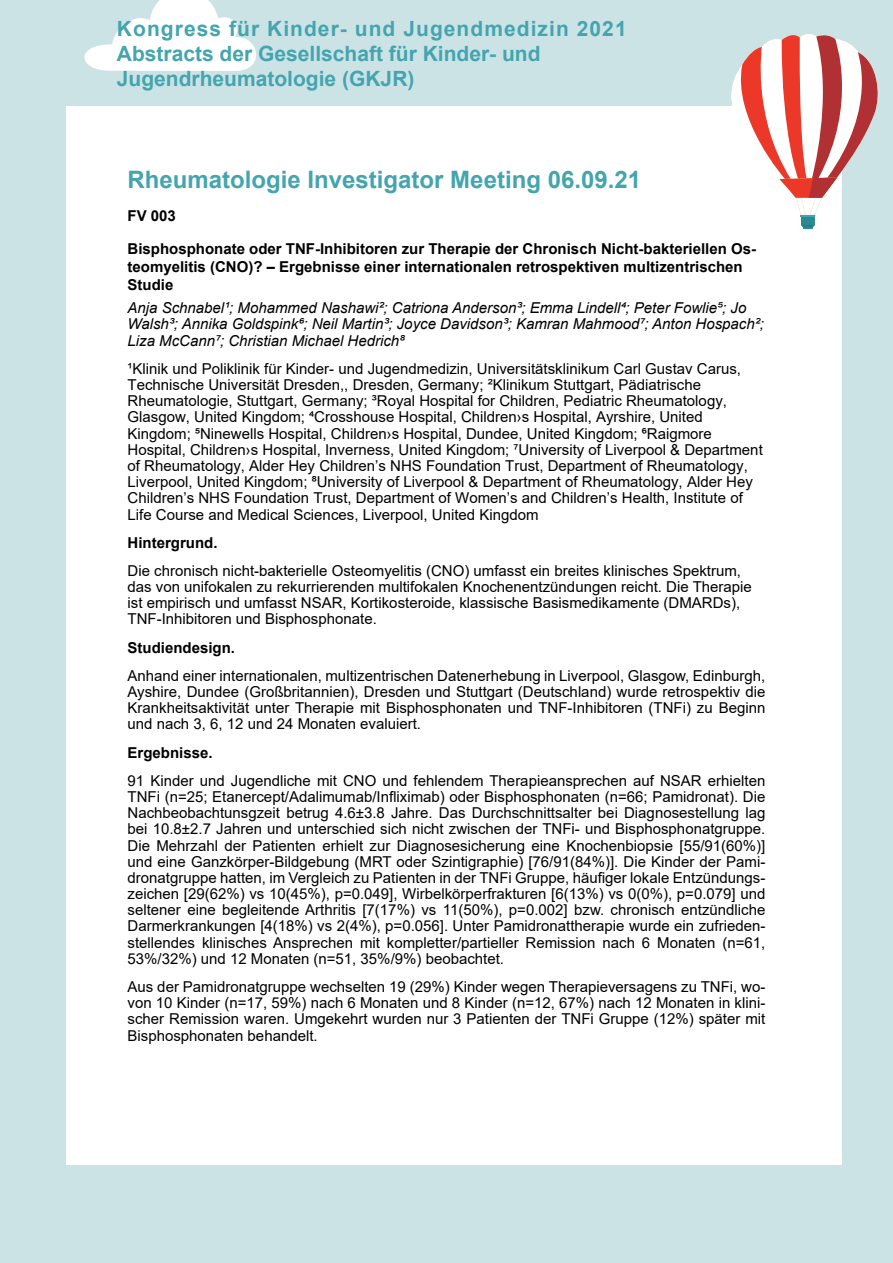
<style>
.page{position:relative;width:893px;height:1263px;background:#cce3e6}
.page>*{position:absolute;margin:0;border:0;box-sizing:border-box;transform-origin:0 0}
.t1{font:700 24px "Arial";color:#44a5ae}
.t2{font:700 21px/25.2px "Arial";color:#44a5ae}
.t3{font:15px/16.2px "Arial";color:#000;text-align:justify}
.t4{font:700 15px/18px "Arial";color:#000}
.t5{font:italic 15px/16.2px "Arial";color:#000}
</style>
<div class="page">
<div style="left:67px;top:106px;width:775px;height:1059px;background:#fff"></div>
<svg style="left:84px;top:0;width:172px;height:71px"></svg>
<svg style="left:731px;top:34px;width:147px;height:195px"></svg>
<h2 class="t2" style="left:117px;top:16px;width:511px">Kongress für Kinder- und Jugendmedizin 2021<br>Abstracts der Gesellschaft für Kinder- und<br>Jugendrheumatologie (GKJR)</h2>
<h1 class="t1" style="left:128px;top:162px;width:515px">Rheumatologie Investigator Meeting 06.09.21</h1>
<p class="t4" style="left:128px;top:206px;width:50px">FV 003</p>
<p class="t4" style="left:128px;top:239px;width:630px">Bisphosphonate oder TNF-Inhibitoren zur Therapie der Chronisch Nicht-bakteriellen Os&shy;teomyelitis (CNO)? – Ergebnisse einer internationalen retrospektiven multizentrischen<br>Studie</p>
<p class="t5" style="left:128px;top:300px;width:638px">Anja Schnabel¹; Mohammed Nashawi²; Catriona Anderson³; Emma Lindell⁴; Peter Fowlie⁵; Jo<br>Walsh³; Annika Goldspink⁶; Neil Martin³; Joyce Davidson³; Kamran Mahmood⁷; Anton Hospach²;<br>Liza McCann⁷; Christian Michael Hedrich⁸</p>
<p class="t3" style="left:128px;top:360px;width:637px;text-align:left">¹Klinik und Poliklinik für Kinder- und Jugendmedizin, Universitätsklinikum Carl Gustav Carus, Technische Universität Dresden,, Dresden, Germany; ²Klinikum Stuttgart, Pädiatrische Rheumatologie, Stuttgart, Germany; ³Royal Hospital for Children, Pediatric Rheumatology, Glasgow, United Kingdom; ⁴Crosshouse Hospital, Children›s Hospital, Ayrshire, United Kingdom; ⁵Ninewells Hospital, Children›s Hospital, Dundee, United Kingdom; ⁶Raigmore Hospital, Children›s Hospital, Inverness, United Kingdom; ⁷University of Liverpool &amp; Department of Rheumatology, Alder Hey Children’s NHS Foundation Trust, Department of Rheumatology, Liverpool, United Kingdom; ⁸University of Liverpool &amp; Department of Rheumatology, Alder Hey Children’s NHS Foundation Trust, Department of Women’s and Children’s Health, Institute of Life Course and Medical Sciences, Liverpool, United Kingdom</p>
<p class="t4" style="left:128px;top:534px;width:91px">Hintergrund.</p>
<p class="t3" style="left:128px;top:562px;width:626px;text-align:left">Die chronisch nicht-bakterielle Osteomyelitis (CNO) umfasst ein breites klinisches Spektrum, das von unifokalen zu rekurrierenden multifokalen Knochenentzündungen reicht. Die Therapie ist empirisch und umfasst NSAR, Kortikosteroide, klassische Basismedikamente (DMARDs), TNF-Inhibitoren und Bisphosphonate.</p>
<p class="t4" style="left:128px;top:638px;width:109px">Studiendesign.</p>
<p class="t3" style="left:128px;top:667px;width:639px">Anhand einer internationalen, multizentrischen Datenerhebung in Liverpool, Glasgow, Edinburgh, Ayshire, Dundee (Großbritannien), Dresden und Stuttgart (Deutschland) wurde retrospektiv die Krankheitsaktivität unter Therapie mit Bisphosphonaten und TNF-Inhibitoren (TNFi) zu Beginn und nach 3, 6, 12 und 24 Monaten evaluiert.</p>
<p class="t4" style="left:128px;top:743px;width:87px">Ergebnisse.</p>
<p class="t3" style="left:128px;top:772px;width:639px">91 Kinder und Jugendliche mit CNO und fehlendem Therapieansprechen auf NSAR erhielten TNFi (n=25; Etanercept/Adalimumab/Infliximab) oder Bisphosphonaten (n=66; Pamidronat). Die Nachbeobachtunsgzeit betrug 4.6±3.8 Jahre. Das Durchschnittsalter bei Diagnosestellung lag bei 10.8±2.7 Jahren und unterschied sich nicht zwischen der TNFi- und Bisphosphonatgruppe.<br>Die Mehrzahl der Patienten erhielt zur Diagnosesicherung eine Knochenbiopsie [55/91(60%)] und eine Ganzkörper-Bildgebung (MRT oder Szintigraphie) [76/91(84%)]. Die Kinder der Pami&shy;dronatgruppe hatten, im Vergleich zu Patienten in der TNFi Gruppe, häufiger lokale Entzündungs&shy;zeichen [29(62%) vs 10(45%), p=0.049], Wirbelkörperfrakturen [6(13%) vs 0(0%), p=0.079] und seltener eine begleitende Arthritis [7(17%) vs 11(50%), p=0.002] bzw. chronisch entzündliche Darmerkrankungen [4(18%) vs 2(4%), p=0.056]. Unter Pamidronattherapie wurde ein zufrieden&shy;stellendes klinisches Ansprechen mit kompletter/partieller Remission nach 6 Monaten (n=61, 53%/32%) und 12 Monaten (n=51, 35%/9%) beobachtet.</p>
<p class="t3" style="left:128px;top:978px;width:639px">Aus der Pamidronatgruppe wechselten 19 (29%) Kinder wegen Therapieversagens zu TNFi, wo&shy;von 10 Kinder (n=17, 59%) nach 6 Monaten und 8 Kinder (n=12, 67%) nach 12 Monaten in klini&shy;scher Remission waren. Umgekehrt wurden nur 3 Patienten der TNFi Gruppe (12%) später mit Bisphosphonaten behandelt.</p>
</div>
